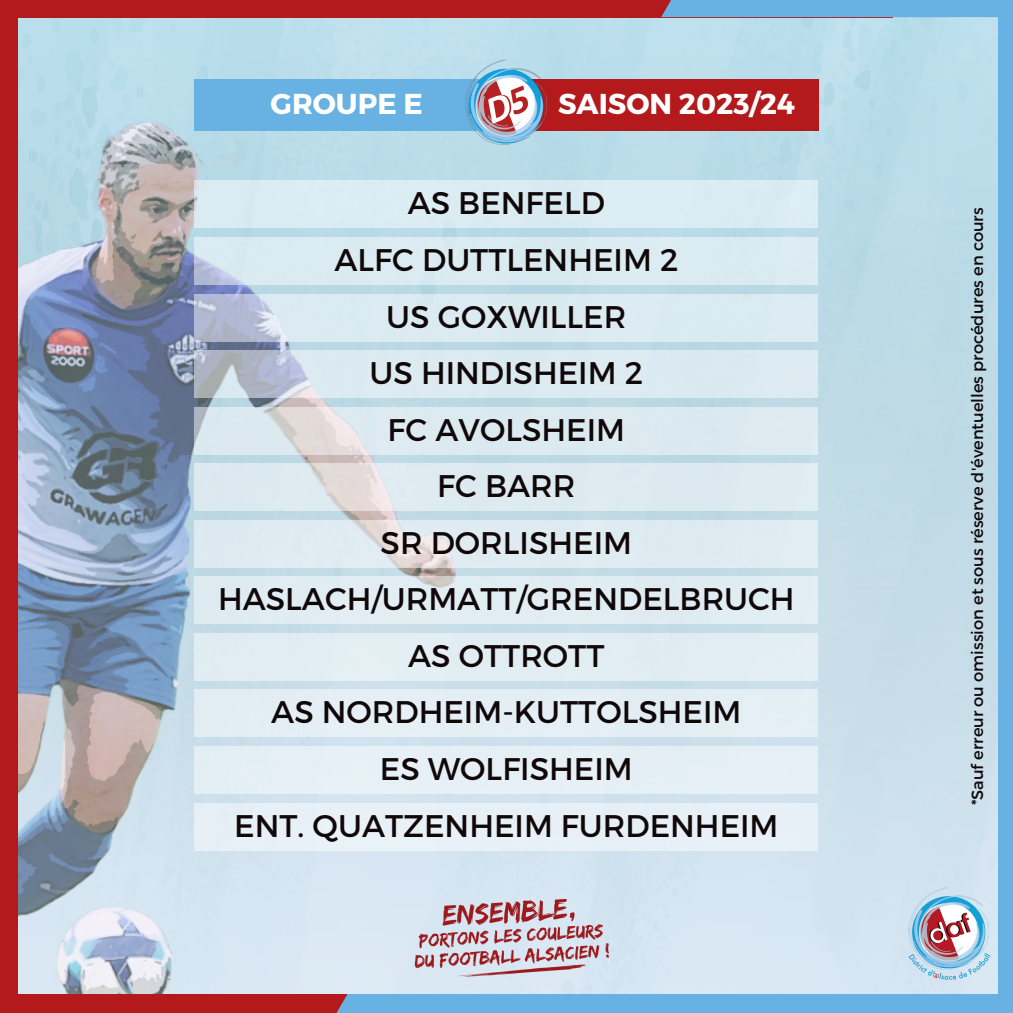
<style>
.page{position:relative;width:1013px;height:1013px;background:#fff}
.page>*{position:absolute;margin:0;border:0;box-sizing:border-box;transform-origin:0 0}
.t1{font:31.25px "Montserrat";color:#100808}
.t2{font:700 28.75px "Montserrat";color:#fff}
.t3{font:16.25px "Montserrat";color:#100808}
</style>
<div class="page">
<img style="left:19px;top:17px;width:978px;height:977px">
<div style="left:997px;top:0;width:15px;height:1012px;background:#67b2e3"></div>
<div style="left:171px;top:994px;width:841px;height:18px;background:#67b2e3"></div>
<div style="left:0;top:0;width:892px;height:17px;background:#b4191c"></div>
<div style="left:661px;top:0;width:287px;height:17px;background:#67b2e3"></div>
<div style="left:895px;top:0;width:117px;height:17px;background:#67b2e3"></div>
<div style="left:0;top:0;width:18px;height:1012px;background:#b4191c"></div>
<div style="left:181px;top:994px;width:166px;height:18px;background:#b4191c"></div>
<div style="left:0;top:994px;width:275px;height:18px;background:#b4191c"></div>
<div style="left:194px;top:181px;width:624px;height:47px;background:#dbebf2"></div>
<div style="left:194px;top:237px;width:624px;height:48px;background:#daebf2"></div>
<svg style="left:194px;top:294px;width:624px;height:47px;fill:#daebf1"></svg>
<svg style="left:194px;top:350px;width:624px;height:48px;fill:#dbeaf0"></svg>
<svg style="left:194px;top:407px;width:624px;height:47px;fill:#dceaf0"></svg>
<svg style="left:194px;top:463px;width:624px;height:48px;fill:#ddebf0"></svg>
<svg style="left:194px;top:520px;width:624px;height:47px;fill:#dfebf1"></svg>
<div style="left:194px;top:576px;width:624px;height:48px;background:#e0edf2"></div>
<div style="left:194px;top:633px;width:624px;height:47px;background:#e2edf3"></div>
<div style="left:194px;top:689px;width:624px;height:47px;background:#e4eef4"></div>
<div style="left:194px;top:746px;width:624px;height:47px;background:#e6eff5"></div>
<div style="left:194px;top:79px;width:305px;height:51px;background:#67b2e3"></div>
<div style="left:514px;top:79px;width:304px;height:51px;background:#b4191c"></div>
<img style="left:459px;top:54px;width:94px;height:95px">
<img style="left:907px;top:886px;width:83px;height:96px">
<img style="left:402px;top:894px;width:208px;height:87px">
<div style="left:194px;top:803px;width:624px;height:47px;background:#e7f0f6"></div>
<p class="t2" style="left:271px;top:85px;width:154px">GROUPE E</p>
<p class="t2" style="left:558px;top:85px;width:238px">SAISON 2023/24</p>
<p class="t1" style="left:407px;top:183px;width:199px">AS BENFELD</p>
<p class="t1" style="left:334px;top:240px;width:345px">ALFC DUTTLENHEIM 2</p>
<p class="t1" style="left:386px;top:296px;width:241px">US GOXWILLER</p>
<p class="t1" style="left:369px;top:353px;width:275px">US HINDISHEIM 2</p>
<p class="t1" style="left:387px;top:409px;width:239px">FC AVOLSHEIM</p>
<p class="t1" style="left:437px;top:466px;width:140px">FC BARR</p>
<p class="t1" style="left:380px;top:522px;width:253px">SR DORLISHEIM</p>
<p class="t1" style="left:218px;top:578px;width:578px">HASLACH/URMATT/GRENDELBRUCH</p>
<p class="t1" style="left:408px;top:635px;width:198px">AS OTTROTT</p>
<p class="t1" style="left:271px;top:691px;width:471px">AS NORDHEIM-KUTTOLSHEIM</p>
<p class="t1" style="left:380px;top:748px;width:254px">ES WOLFISHEIM</p>
<p class="t1" style="left:234px;top:805px;width:546px">ENT. QUATZENHEIM FURDENHEIM</p>
<p class="t3" style="left:966px;top:805px;width:599px;rotate:-90deg">*Sauf erreur ou omission et sous réserve d'éventuelles procédures en cours</p>
</div>
